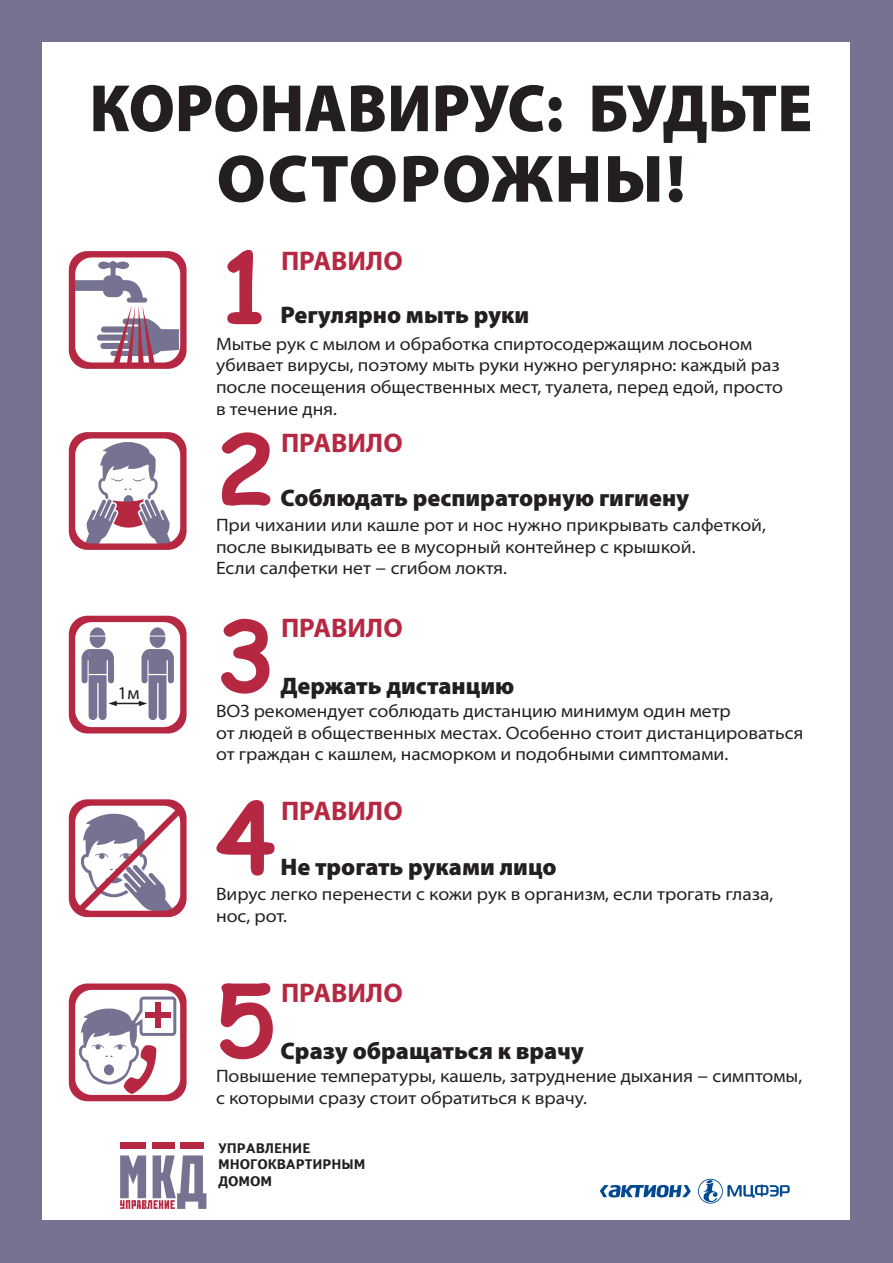
<style>
.page{position:relative;width:893px;height:1263px;background:#757391}
.page>*{position:absolute;margin:0;border:0;box-sizing:border-box;transform-origin:0 0}
.t1{font:700 97.5px "Comic Sans MS";color:#b62841}
.t2{font:900 67.5px/70.5px "Myriad Pro";color:#231f20;text-align:center;scale:.94 1}
.t3{font:700 27px "Myriad Pro";color:#b62841}
.t4{font:900 24px "Myriad Pro";color:#231f20}
.t5{font:semi-expanded 18px/21.6px "Myriad Pro";color:#231f20}
.t6{font:700 13.8px/16.6px "Text Book C";color:#231f20}
</style>
<div class="page">
<div style="left:42px;top:43px;width:808px;height:1177px;background:#fff"></div>
<div style="left:120px;top:1142px;width:26px;height:7px;background:#b62841"></div>
<div style="left:180px;top:1142px;width:23px;height:7px;background:#b62841"></div>
<div style="left:153px;top:1142px;width:22px;height:7px;background:#b62841"></div>
<svg style="left:120px;top:1155px;width:86px;height:54px"></svg>
<svg style="left:600px;top:1179px;width:190px;height:24px"></svg>
<svg style="left:69px;top:251px;width:118px;height:118px"></svg>
<svg style="left:69px;top:616px;width:118px;height:117px"></svg>
<svg style="left:69px;top:799px;width:118px;height:119px"></svg>
<svg style="left:69px;top:432px;width:118px;height:118px"></svg>
<svg style="left:69px;top:983px;width:118px;height:118px"></svg>
<h2 class="t2" style="left:89px;top:70px;width:770px">КОРОНАВИРУС: БУДЬТЕ<br>ОСТОРОЖНЫ!</h2>
<h1 class="t1" style="left:216px;top:217px;width:61px">1</h1>
<h3 class="t3" style="left:281px;top:243px;width:123px">ПРАВИЛО</h3>
<h3 class="t4" style="left:280px;top:299px;width:250px">Регулярно мыть руки</h3>
<p class="t5" style="left:216px;top:333px;width:569px">Мытье рук с мылом и обработка спиртосодержащим лосьоном убивает вирусы, поэтому мыть руки нужно регулярно: каждый раз после посещения общественных мест, туалета, перед едой, просто в течение дня.</p>
<h1 class="t1" style="left:216px;top:398px;width:61px">2</h1>
<h3 class="t3" style="left:281px;top:425px;width:123px">ПРАВИЛО</h3>
<h3 class="t4" style="left:280px;top:482px;width:410px">Соблюдать респираторную гигиену</h3>
<p class="t5" style="left:118px;top:681px;width:24px">1м</p>
<p class="t5" style="left:216px;top:514px;width:551px">При чихании или кашле рот и нос нужно прикрывать салфеткой, после выкидывать ее в мусорный контейнер с крышкой.<br>Если салфетки нет - сгибом локтя.</p>
<h1 class="t1" style="left:216px;top:584px;width:61px">3</h1>
<h3 class="t3" style="left:281px;top:611px;width:123px">ПРАВИЛО</h3>
<h3 class="t4" style="left:280px;top:670px;width:235px">Держать дистанцию</h3>
<p class="t5" style="left:216px;top:700px;width:589px">ВОЗ рекомендует соблюдать дистанцию минимум один метр<br>от людей в общественных местах. Особенно стоит дистанцироваться от граждан с кашлем, насморком и подобными симптомами.</p>
<h1 class="t1" style="left:216px;top:767px;width:61px">4</h1>
<h3 class="t3" style="left:281px;top:794px;width:123px">ПРАВИЛО</h3>
<h3 class="t4" style="left:280px;top:851px;width:278px">Не трогать руками лицо</h3>
<p class="t5" style="left:216px;top:883px;width:559px">Вирус легко перенести с кожи рук в организм, если трогать глаза, нос, рот.</p>
<h1 class="t1" style="left:216px;top:949px;width:61px">5</h1>
<h3 class="t3" style="left:281px;top:975px;width:123px">ПРАВИЛО</h3>
<h3 class="t4" style="left:280px;top:1035px;width:305px">Сразу обращаться к врачу</h3>
<p class="t5" style="left:216px;top:1065px;width:588px">Повышение температуры, кашель, затруднение дыхания - симптомы, с которыми сразу стоит обратиться к врачу.</p>
<p class="t6" style="left:218px;top:1139px;width:149px">УПРАВЛЕНИЕ<br>МНОГОКВАРТИРНЫМ<br>ДОМОМ</p>
</div>
